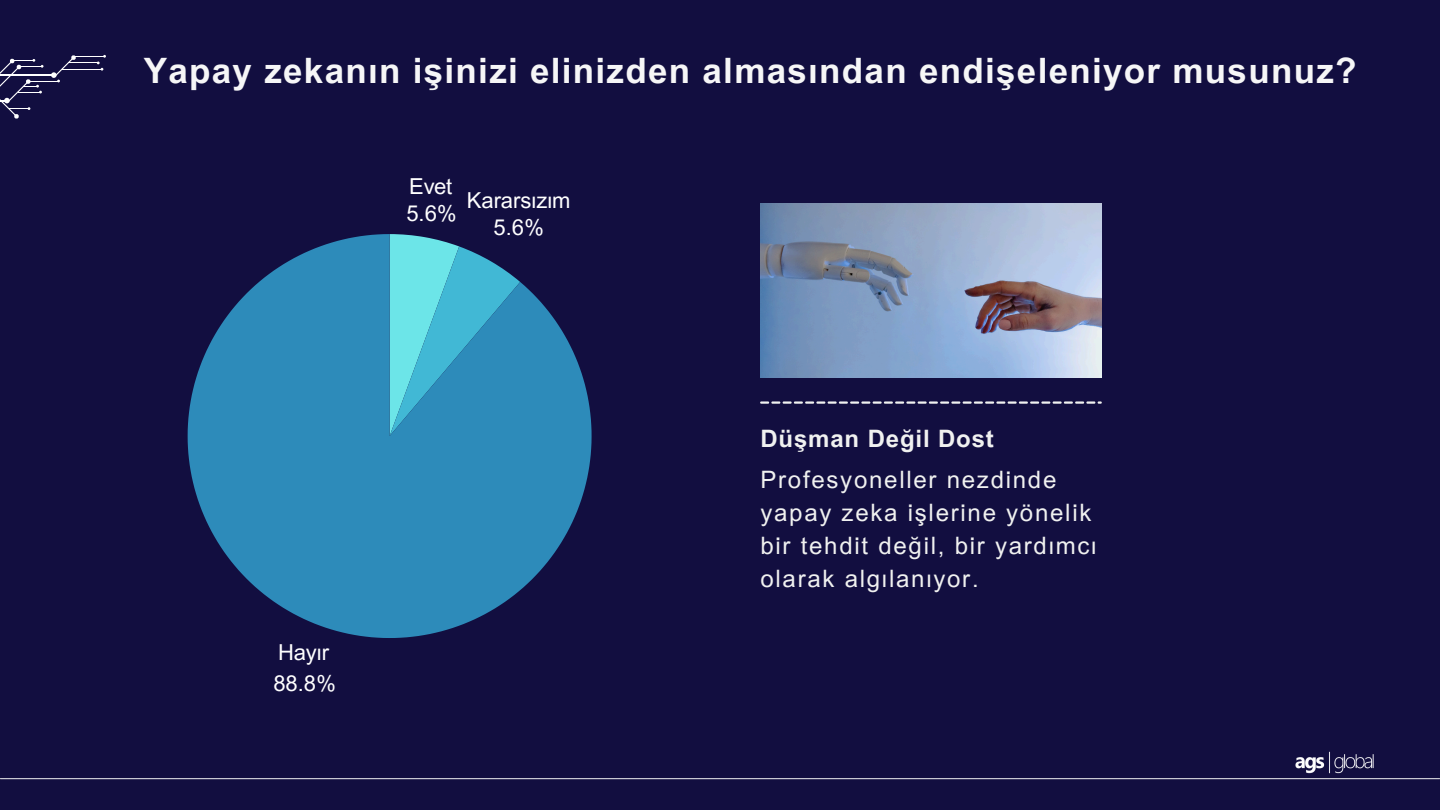
<style>
.page{position:relative;width:1440px;height:810px;background:#120e40}
.page>*{position:absolute;margin:0;border:0;box-sizing:border-box;transform-origin:0 0}
.t1{font:700 35px "Arial MT Pro";letter-spacing:.035em;color:#f6f6f7}
.t2{font:24px/33px "Arial MT Pro";letter-spacing:.075em;color:#f0f1f0}
.t3{font:700 24px "Arial MT Pro";letter-spacing:.035em;color:#f0f1f0}
.t4{font:22px/26.8px "Arial MT Pro";color:#fff}
</style>
<div class="page">
<hr style="left:0;top:778px;width:1440px;height:1px;background:#f2f3f3">
<hr style="left:74px;top:56px;width:31px;height:1px;background:#fff">
<hr style="left:68px;top:63px;width:30px;height:1px;background:#fff">
<hr style="left:62px;top:69px;width:40px;height:1px;background:#fff">
<svg style="left:97px;top:55px;width:9px;height:16px"></svg>
<svg style="left:0;top:55px;width:76px;height:64px"></svg>
<img style="left:1295px;top:752px;width:79px;height:21px">
<svg style="left:188px;top:234px;width:404px;height:404px;fill:#2d8bba"></svg>
<img style="left:760px;top:203px;width:341px;height:175px">
<svg style="left:760px;top:401px;width:342px;height:3px"></svg>
<h1 class="t1" style="left:144px;top:58px;width:1214px">Yapay zekanın işinizi elinizden almasından endişeleniyor musunuz?</h1>
<p class="t4" style="left:406px;top:176px;width:52px">Evet<br>5.6%</p>
<p class="t4" style="left:467px;top:190px;width:105px;text-align:center">Kararsızım<br>5.6%</p>
<p class="t4" style="left:273px;top:639px;width:64px;line-height:31.2px">Hayır<br>88.8%</p>
<h2 class="t3" style="left:760px;top:429px;width:235px">Düşman Değil Dost</h2>
<p class="t2" style="left:760px;top:466px;width:338px">Profesyoneller nezdinde yapay zeka işlerine yönelik bir tehdit değil, bir yardımcı olarak algılanıyor.</p>
</div>
